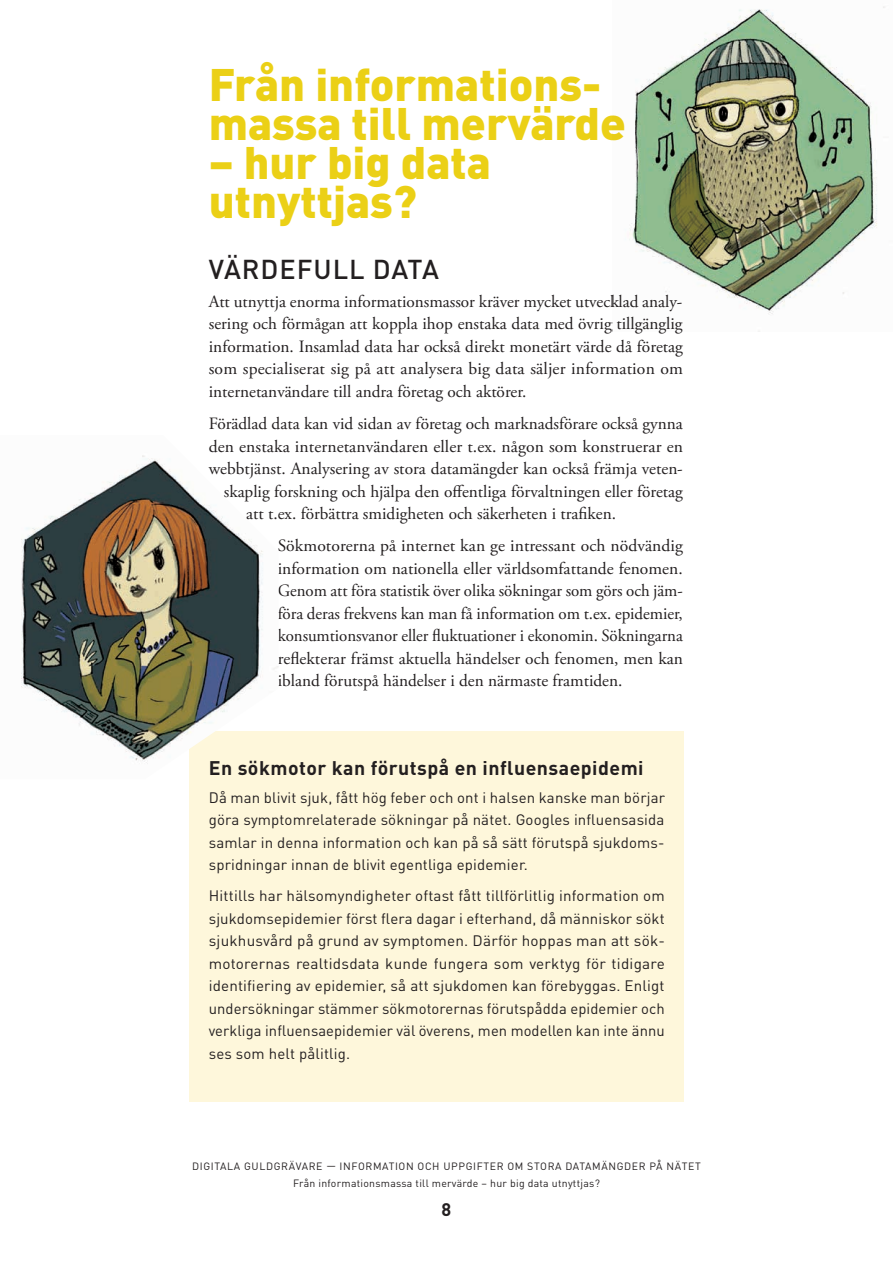
<style>
.page{position:relative;width:893px;height:1263px;background:#fff}
.page>*{position:absolute;margin:0;border:0;box-sizing:border-box;transform-origin:0 0}
.t1{font:900 45px/39px "DIN Pro";color:#ebd016}
.t2{font:500 27px "DIN Pro";letter-spacing:.035em;color:#231f20}
.t3{font:700 19.5px "DIN Pro";letter-spacing:.025em;color:#231f20}
.t4{font:700 18px "DIN Pro";color:#231f20}
.t5{font:17.25px/22.5px "Adobe Garamond Pro";color:#231f20;text-align:justify}
.t6{font:15px/22.5px "DIN Pro";letter-spacing:.01em;color:#231f20;text-align:justify}
.t7{font:10.5px/16.5px "DIN Pro";letter-spacing:.06em;color:#231f20;text-align:center}
</style>
<div class="page">
<div style="left:189px;top:731px;width:495px;height:371px;background:#fef7db"></div>
<img style="left:629px;top:6px;width:256px;height:326px">
<img style="left:21px;top:455px;width:258px;height:309px">
<h1 class="t1" style="left:209px;top:64px;width:418px">Från informations&shy;massa till mervärde</h1>
<h1 class="t1" style="left:209px;top:142px;width:284px">– hur big data utnyttjas?</h1>
<h2 class="t2" style="left:209px;top:251px;width:122px">VÄRDEFULL</h2>
<h2 class="t2" style="left:373px;top:251px;width:36px">DATA</h2>
<p class="t5" style="left:209px;top:291px;width:476px">Att utnyttja enorma informationsmassor kräver mycket utvecklad analy&shy;sering och förmågan att koppla ihop enstaka data med övrig tillgänglig information. Insamlad data har också direkt monetärt värde då företag som specialiserat sig på att analysera big data säljer information om internetanvändare till andra företag och aktörer.</p>
<p class="t5" style="left:209px;top:413px;width:475px">Förädlad data kan vid sidan av företag och marknadsförare också gynna</p>
<p class="t5" style="left:209px;top:435px;width:476px">den enstaka internetanvändaren eller t.ex. någon som konstruerar en</p>
<p class="t5" style="left:209px;top:458px;width:476px">webbtjänst. Analysering av stora datamängder kan också främja veten-</p>
<p class="t5" style="left:224px;top:480px;width:461px">skaplig forskning och hjälpa den offentliga förvaltningen eller företag</p>
<p class="t5" style="left:246px;top:503px;width:371px">att t.ex. förbättra smidigheten och säkerheten i trafiken.</p>
<p class="t5" style="left:278px;top:535px;width:407px">Sökmotorerna på internet kan ge intressant och nödvändig information om nationella eller världsomfattande fenomen.<br>Genom att föra statistik över olika sökningar som görs och jäm&shy;föra deras frekvens kan man få information om t.ex. epidemier, konsumtionsvanor eller fluktuationer i ekonomin. Sökningarna reflekterar främst aktuella händelser och fenomen, men kan ibland förutspå händelser i den närmaste framtiden.</p>
<p class="t3" style="left:209px;top:754px;width:436px">En sökmotor kan förutspå en influensaepidemi</p>
<p class="t6" style="left:209px;top:785px;width:458px">Då man blivit sjuk, fått hög feber och ont i halsen kanske man börjar göra symptomrelaterade sökningar på nätet. Googles influensasida samlar in denna information och kan på så sätt förutspå sjukdoms&shy;spridningar innan de blivit egentliga epidemier.</p>
<p class="t6" style="left:209px;top:884px;width:458px">H ittills har hälsomyndigheter oftast fått tillförlitlig information om sjukdomsepidemier först flera dagar i efterhand, då människor sökt sjukhusvård på grund av symptomen. Därför hoppas man att sök&shy;motorernas realtidsdata kunde fungera som verktyg för tidigare identifiering av epidemier, så att sjukdomen kan förebyggas. Enligt undersökningar stämmer sökmotorernas förutspådda epidemier och verkliga influensaepidemier väl överens, men modellen kan inte ännu ses som helt pålitlig.</p>
<p class="t7" style="left:192px;top:1158px;width:510px">Digitala guldgrävare — information och uppgifter om stora datamängd er på nätet<br>Från informationsmassa till mervärde – hur big data utnyttjas?</p>
<p class="t4" style="left:442px;top:1197px;width:11px">8</p>
</div>
